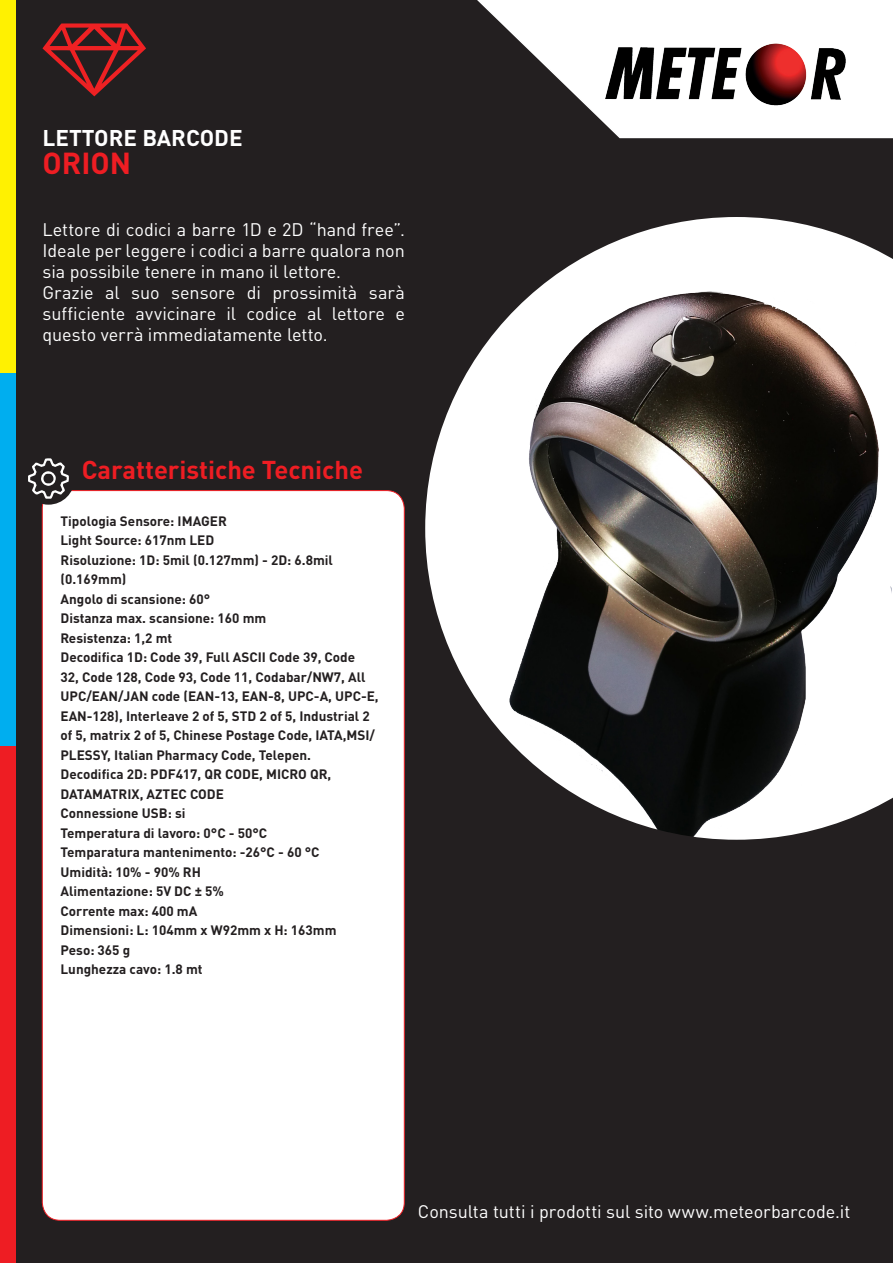
<style>
.page{position:relative;width:893px;height:1263px;background:#fff}
.page>*{position:absolute;margin:0;border:0;box-sizing:border-box;transform-origin:0 0}
.t1{font:103.5px "Glyphter";color:#ee2123}
.t2{font:700 30px "DIN Pro";color:#ee1d23}
.t3{font:700 25.5px "DIN Pro";color:#ee1d23}
.t4{font:700 22.5px "DIN Pro";color:#fff}
.t5{font:18px/21px "DIN Pro";letter-spacing:-.005em;color:#fff;text-align:justify}
.t6{font:700 13.5px/19.5px "DIN Pro";color:#231f20}
</style>
<div class="page">
<div style="left:1px;top:1px;width:891px;height:1261px;background:#231f20"></div>
<div style="left:42px;top:491px;width:362px;height:729px;background:#fff;border-radius:18px"></div>
<svg style="left:476px;top:0;width:417px;height:139px"></svg>
<div style="left:0;top:1px;width:16px;height:373px;background:#fff101"></div>
<div style="left:0;top:374px;width:16px;height:373px;background:#00aeef"></div>
<div style="left:0;top:747px;width:16px;height:516px;background:#ee1d23"></div>
<div style="left:22px;top:452px;width:53px;height:53px;background:#231f20;border-radius:50%"></div>
<svg style="left:28px;top:458px;width:41px;height:41px"></svg>
<svg style="left:425px;top:212px;width:468px;height:632px"></svg>
<img style="left:605px;top:43px;width:245px;height:63px">
<p class="t1" style="left:146px;top:104px;width:105px;rotate:-180deg">A</p>
<p class="t4" style="left:43px;top:119px;width:202px">LETTORE BARCODE</p>
<p class="t2" style="left:43px;top:138px;width:90px">ORION</p>
<p class="t5" style="left:43px;top:217px;width:364px">Lettore di codici a barre 1D e 2D “hand free”.<br>Ideale per leggere i codici a barre qualora non sia possibile tenere in mano il lettore.</p>
<p class="t5" style="left:43px;top:280px;width:364px">Grazie al suo sensore di prossimità sarà sufficiente avvicinare il codice al lettore e questo verrà immediatamente letto.</p>
<p class="t3" style="left:82px;top:449px;width:283px">Caratteristiche Tecniche</p>
<p class="t6" style="left:61px;top:510px;width:168px">Tipologia Sensore: IMAGER</p>
<p class="t6" style="left:61px;top:529px;width:155px">Light Source: 617nm LED</p>
<p class="t6" style="left:61px;top:549px;width:274px">Risoluzione: 1D: 5mil (0.127mm) - 2D: 6.8mil (0.169mm)</p>
<p class="t6" style="left:61px;top:588px;width:151px">Angolo di scansione: 60°</p>
<p class="t6" style="left:61px;top:607px;width:207px">Distanza max. scansione: 160 mm</p>
<p class="t6" style="left:61px;top:627px;width:113px">Resistenza: 1,2 mt</p>
<p class="t6" style="left:61px;top:646px;width:320px">Decodifica 1D: Code 39, Full ASCII Code 39, Code<br>32, Code 128, Code 93, Code 11, Codabar/NW7, All UPC/EAN/JAN code (EAN-13, EAN-8, UPC-A, UPC-E, EAN-128), Interleave 2 of 5, STD 2 of 5, Industrial 2 of 5, matrix 2 of 5, Chinese Postage Code, IATA,MSI/ PLESSY, Italian Pharmacy Code, Telepen.</p>
<p class="t6" style="left:61px;top:763px;width:272px">Decodifica 2D: PDF417, QR CODE, MICRO QR,<br>DATAMATRIX, AZTEC CODE</p>
<p class="t6" style="left:61px;top:802px;width:126px">Connessione USB: si</p>
<p class="t6" style="left:61px;top:822px;width:208px">Temperatura di lavoro: 0°C - 50°C</p>
<p class="t6" style="left:61px;top:841px;width:261px">Temparatura mantenimento: -26°C - 60 °C</p>
<p class="t6" style="left:61px;top:861px;width:142px">Umidità: 10% - 90% RH</p>
<p class="t6" style="left:61px;top:880px;width:165px">Alimentazione: 5V DC ± 5%</p>
<p class="t6" style="left:61px;top:900px;width:138px">Corrente max: 400 mA</p>
<p class="t6" style="left:61px;top:919px;width:278px">Dimensioni: L: 104mm x W92mm x H: 163mm</p>
<p class="t6" style="left:61px;top:939px;width:71px">Peso: 365 g</p>
<p class="t6" style="left:61px;top:958px;width:144px">Lunghezza cavo: 1.8 mt</p>
<p class="t5" style="left:418px;top:1199px;width:434px">Consulta tutti i prodotti sul sito www.meteorbarcode.it</p>
</div>
